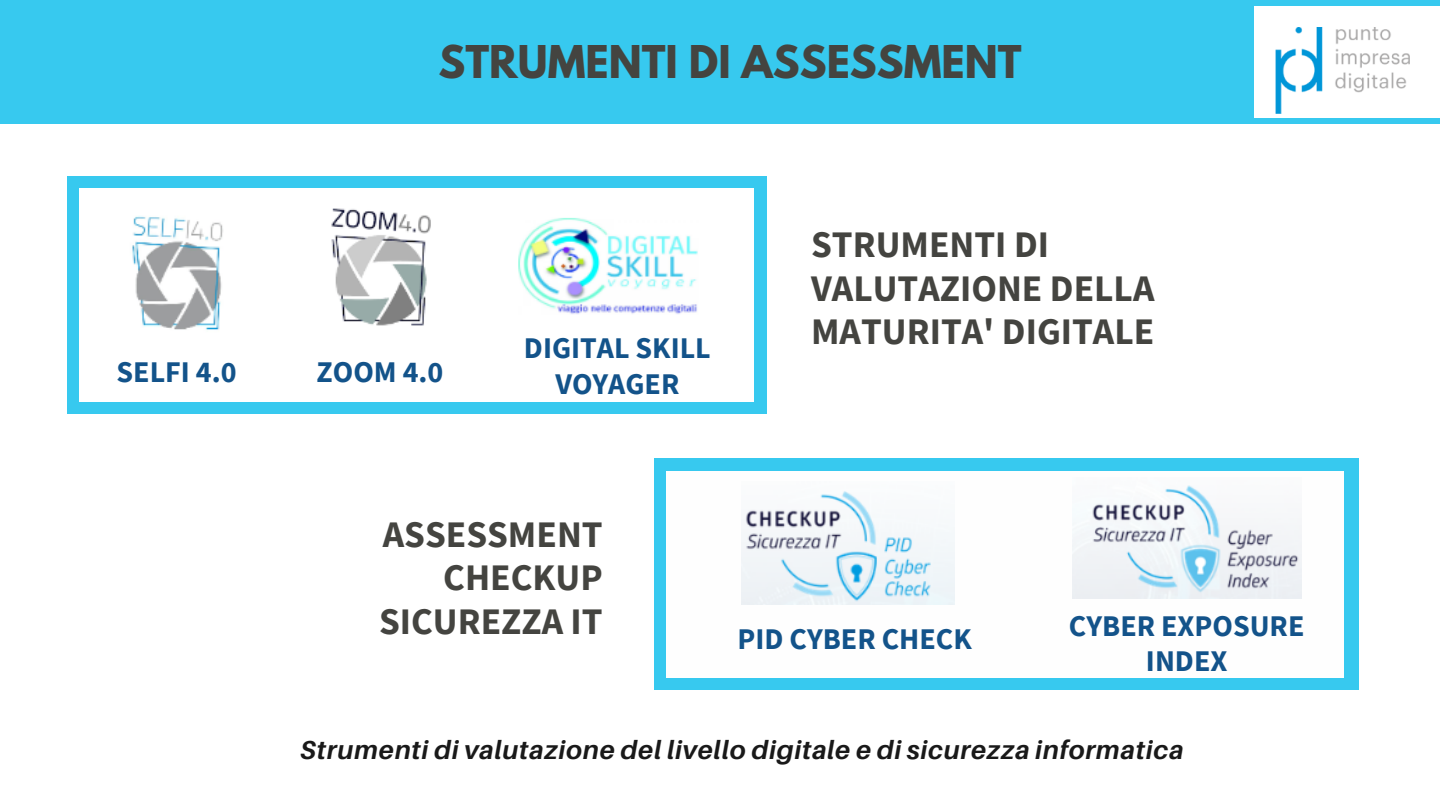
<style>
.page{position:relative;width:1440px;height:810px;background:#fff}
.page>*{position:absolute;margin:0;border:0;box-sizing:border-box;transform-origin:0 0}
.t1{font:700 40px "League Spartan";color:#444440}
.t2{font:700 37.4px/43.9px "Source Sans Pro";color:#444440}
.t3{font:700 30px/35.2px "Source Sans Pro";color:#13538a;text-align:center}
.t4{font:italic 700 26px "Aileron";letter-spacing:.03em;color:#191919}
</style>
<div class="page">
<div style="left:67px;top:176px;width:700px;height:238px;background:#37c9ef"></div>
<div style="left:655px;top:458px;width:704px;height:232px;background:#37c9ef"></div>
<div style="left:666px;top:472px;width:678px;height:206px;background:#fefefe"></div>
<div style="left:79px;top:188px;width:675px;height:214px;background:#fff"></div>
<img style="left:1072px;top:485px;width:229px;height:113px">
<img style="left:742px;top:491px;width:213px;height:113px">
<img style="left:132px;top:216px;width:91px;height:114px">
<img style="left:331px;top:208px;width:100px;height:118px">
<img style="left:518px;top:218px;width:180px;height:96px">
<div style="left:0;top:1px;width:1440px;height:123px;background:#37c9ef"></div>
<img style="left:1255px;top:7px;width:185px;height:111px">
<p class="t1" style="left:439px;top:42px;width:584px">STRUMENTI DI ASSESSMENT</p>
<p class="t3" style="left:117px;top:354px;width:122px">SELFI 4.0</p>
<p class="t3" style="left:317px;top:354px;width:128px">ZOOM 4.0</p>
<p class="t3" style="left:524px;top:330px;width:188px">DIGITAL SKILL<br>VOYAGER</p>
<p class="t2" style="left:811px;top:221px;width:345px">STRUMENTI DI<br>VALUTAZIONE DELLA<br>MATURITA' DIGITALE</p>
<p class="t2" style="left:379px;top:512px;width:225px;line-height:43.5px;text-align:right">ASSESSMENT<br>CHECKUP<br>SICUREZZA IT</p>
<p class="t3" style="left:738px;top:621px;width:236px">PID CYBER CHECK</p>
<p class="t3" style="left:1069px;top:607px;width:237px">CYBER EXPOSURE<br>INDEX</p>
<p class="t4" style="left:301px;top:734px;width:884px">Strumenti di valutazione del livello digitale e di sicurezza informatica</p>
</div>
